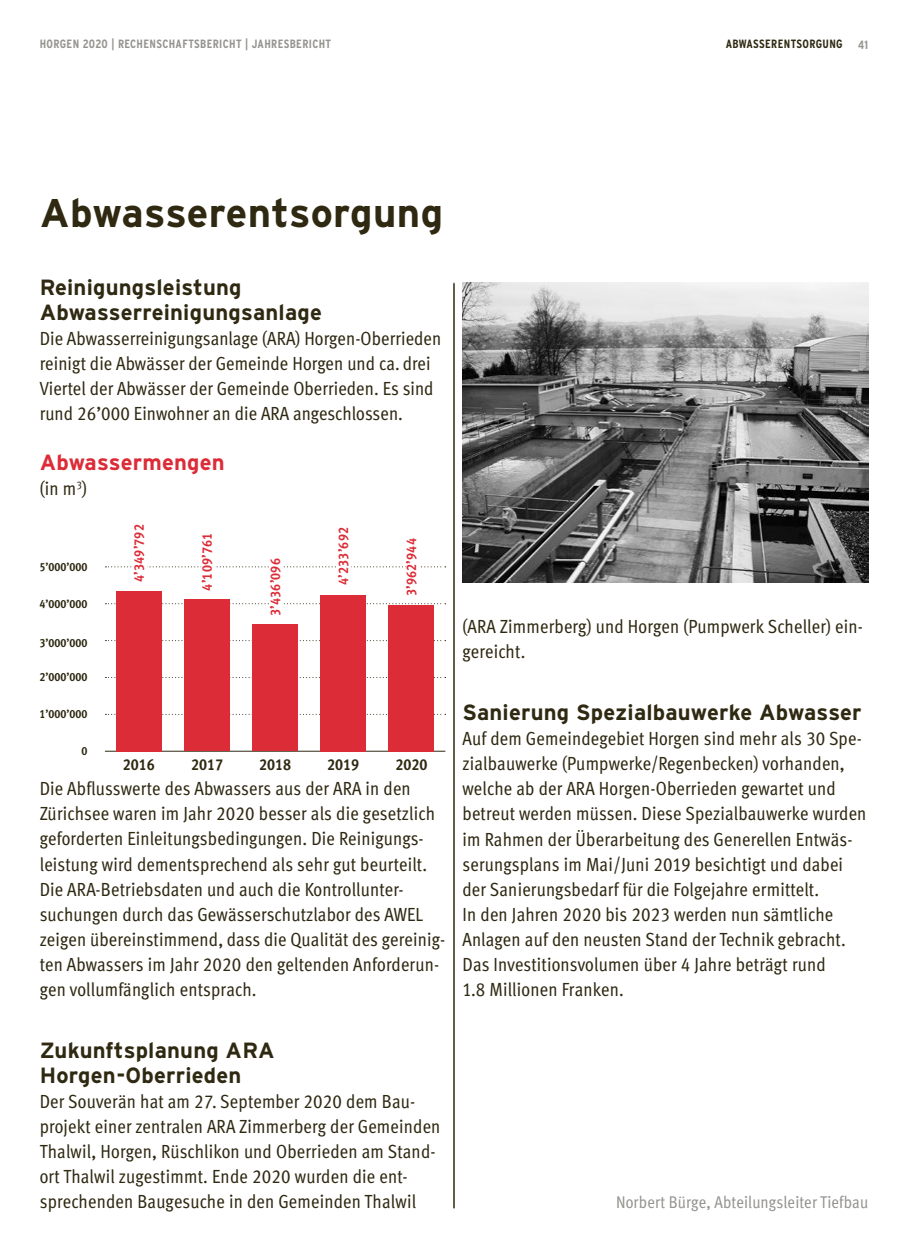
<style>
.page{position:relative;width:908px;height:1248px;background:#fff}
.page>*{position:absolute;margin:0;border:0;box-sizing:border-box;transform-origin:0 0}
.t1{font:700 40px "Interstate";letter-spacing:.005em;color:#2f2912}
.t2{font:700 22px/25px "Interstate";letter-spacing:.01em;color:#2f2912}
.t3{font:700 22px "Interstate";letter-spacing:.01em;color:#db2c38}
.t4{font:19px/25px "Meta Cond Book LF";letter-spacing:.01em;color:#2f2912}
.t5{font:17px "Meta Cond Book LF";letter-spacing:.01em;color:#959490}
.t6{font:16px "Meta Cond Bold LF";color:#2f2912}
.t7{font:14px "Meta Cond Bold LF";letter-spacing:.015em;color:#db2c38}
.t8{font:700 condensed 12px "Interstate";letter-spacing:.03em;color:#959490}
.t9{font:12px "Meta Cond Bold LF";color:#2f2912}
.t10{font:700 condensed 12px "Interstate";letter-spacing:.03em;color:#2f2912}
</style>
<div class="page">
<hr style="left:453px;top:283px;width:1px;height:925px;background:#2f2912">
<img style="left:462px;top:282px;width:405px;height:300px">
<svg style="left:105px;top:566px;width:340px;height:1px"></svg>
<svg style="left:105px;top:713px;width:336px;height:1px"></svg>
<svg style="left:105px;top:677px;width:340px;height:1px"></svg>
<svg style="left:105px;top:640px;width:340px;height:1px"></svg>
<svg style="left:105px;top:603px;width:340px;height:1px"></svg>
<hr style="left:105px;top:750px;width:340px;height:1px;background:#2f2912">
<div style="left:116px;top:591px;width:46px;height:160px;background:#db2c38"></div>
<div style="left:184px;top:599px;width:46px;height:152px;background:#db2c38"></div>
<div style="left:252px;top:624px;width:46px;height:127px;background:#db2c38"></div>
<div style="left:320px;top:595px;width:46px;height:156px;background:#db2c38"></div>
<div style="left:388px;top:605px;width:46px;height:146px;background:#db2c38"></div>
<div style="left:133px;top:521px;width:14px;height:64px;background:#fff"></div>
<div style="left:201px;top:530px;width:14px;height:63px;background:#fff"></div>
<div style="left:269px;top:555px;width:14px;height:64px;background:#fff"></div>
<div style="left:337px;top:524px;width:14px;height:63px;background:#fff"></div>
<div style="left:405px;top:536px;width:14px;height:63px;background:#fff"></div>
<p class="t8" style="left:40px;top:38px;width:293px">HORGEN 2020 | RECHENSCHAFTSBERICHT | JAHRESBERICHT</p>
<p class="t10" style="left:725px;top:38px;width:118px">ABWASSERENTSORGUNG</p>
<p class="t8" style="left:857px;top:38px;width:12px">41</p>
<h1 class="t1" style="left:40px;top:190px;width:405px">Abwasserentsorgung</h1>
<p class="t2" style="left:40px;top:275px;width:283px">Reinigungsleistung<br>Abwasserreinigungsanlage</p>
<p class="t4" style="left:40px;top:326px;width:403px">Die Abwasserreinigungsanlage (ARA) Horgen-Oberrieden reinigt die Abwässer der Gemeinde Horgen und ca. drei Viertel der Abwässer der Gemeinde Oberrieden. Es sind rund 26’000 Einwohner an die ARA angeschlossen.</p>
<p class="t3" style="left:40px;top:450px;width:186px">Abwassermengen</p>
<p class="t4" style="left:40px;top:476px;width:49px">(in m<sup>3</sup>)</p>
<p class="t9" style="left:39px;top:559px;width:50px">5’000’000</p>
<p class="t9" style="left:39px;top:596px;width:50px">4’000’000</p>
<p class="t9" style="left:39px;top:635px;width:50px">3’000’000</p>
<p class="t9" style="left:39px;top:670px;width:50px">2’000’000</p>
<p class="t9" style="left:39px;top:707px;width:50px">1’000’000</p>
<p class="t9" style="left:81px;top:743px;width:7px">0</p>
<p class="t7" style="left:131px;top:582px;width:59px;rotate:-90deg">4’349’792</p>
<p class="t7" style="left:199px;top:590px;width:59px;rotate:-90deg">4’109’761</p>
<p class="t7" style="left:267px;top:616px;width:59px;rotate:-90deg">3’436’096</p>
<p class="t7" style="left:335px;top:585px;width:59px;rotate:-90deg">4’233’692</p>
<p class="t7" style="left:403px;top:596px;width:59px;rotate:-90deg">3’962’944</p>
<p class="t6" style="left:123px;top:755px;width:33px">2016</p>
<p class="t6" style="left:191px;top:755px;width:33px">2017</p>
<p class="t6" style="left:259px;top:755px;width:33px">2018</p>
<p class="t6" style="left:327px;top:755px;width:33px">2019</p>
<p class="t6" style="left:395px;top:755px;width:33px">2020</p>
<p class="t4" style="left:40px;top:776px;width:407px">Die Abflusswerte des Abwassers aus der ARA in den Zürichsee waren im Jahr 2020 besser als die gesetzlich geforderten Einleitungsbedingungen. Die Reinigungs&shy;leistung wird dementsprechend als sehr gut beurteilt.<br>Die ARA-Betriebsdaten und auch die Kontrollunter&shy;suchungen durch das Gewässerschutzlabor des AWEL zeigen übereinstimmend, dass die Qualität des gereinig&shy;ten Abwassers im Jahr 2020 den geltenden Anforderun&shy;gen vollumfänglich entsprach.</p>
<p class="t2" style="left:40px;top:1037px;width:236px">Zukunftsplanung ARA<br>Horgen-Oberrieden</p>
<p class="t4" style="left:40px;top:1088px;width:402px">Der Souverän hat am 27. September 2020 dem Bau&shy;projekt einer zentralen ARA Zimmerberg der Gemeinden Thalwil, Horgen, Rüschlikon und Oberrieden am Stand&shy;ort Thalwil zugestimmt. Ende 2020 wurden die ent&shy;sprechenden Baugesuche in den Gemeinden Thalwil</p>
<p class="t4" style="left:462px;top:613px;width:402px">(ARA Zimmerberg) und Horgen (Pumpwerk Scheller) ein&shy;gereicht.</p>
<p class="t2" style="left:462px;top:700px;width:400px">Sanierung Spezialbauwerke Abwasser</p>
<p class="t4" style="left:462px;top:726px;width:405px">Auf dem Gemeindegebiet Horgen sind mehr als 30 Spe&shy;zialbauwerke (Pumpwerke/Regenbecken) vorhanden, welche ab der ARA Horgen-Oberrieden gewartet und betreut werden müssen. Diese Spezialbauwerke wurden im Rahmen der Überarbeitung des Generellen Entwäs&shy;serungsplans im Mai/Juni 2019 besichtigt und dabei der Sanierungsbedarf für die Folgejahre ermittelt.<br>In den Jahren 2020 bis 2023 werden nun sämtliche Anlagen auf den neusten Stand der Technik gebracht.<br>Das Investitionsvolumen über 4 Jahre beträgt rund<br>1.8 Millionen Franken.</p>
<p class="t5" style="left:615px;top:1192px;width:253px">Norbert Bürge, Abteilungsleiter Tiefbau</p>
</div>
